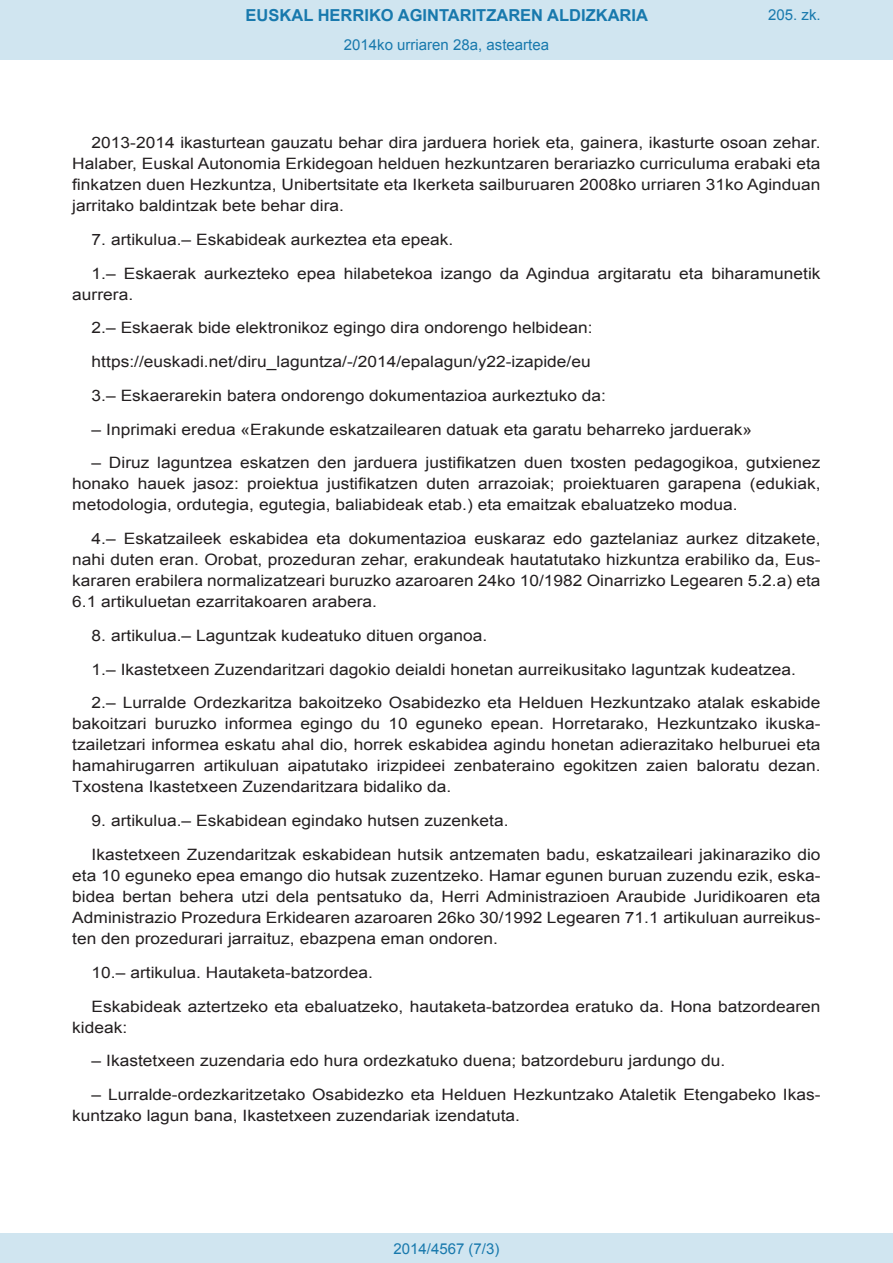
<style>
.page{position:relative;width:893px;height:1263px;background:#fff}
.page>*{position:absolute;margin:0;border:0;box-sizing:border-box;transform-origin:0 0}
.t1{font:700 16.5px "Arial";color:#1879ad}
.BOPVDetalle{font:15.6px/21px "Arial";color:#231f20;text-align:justify;scale:1.11 1}
.Paginacion_Centro{font:15px "Arial";color:#1879ad}
</style>
<div class="page">
<div style="left:0;top:0;width:893px;height:60px;background:#d0e5f0"></div>
<div style="left:0;top:1233px;width:893px;height:30px;background:#d0e5f0"></div>
<p class="t1" style="left:246px;top:4px;width:404px">EUSKAL HERRIKO AGINTARITZAREN ALDIZKARIA</p>
<p class="Paginacion_Centro" style="left:344px;top:35px;width:207px">2014ko urriaren 28a, asteartea</p>
<p class="Paginacion_Centro" style="left:768px;top:5px;width:54px">205. zk.</p>
<p class="BOPVDetalle" style="left:72px;top:132px;width:676px;text-indent:19px">2013-2014 ikasturtean gauzatu behar dira jarduera horiek eta, gainera, ikasturte osoan zehar.<br>Halaber, Euskal Autonomia Erkidegoan helduen hezkuntzaren berariazko curriculuma erabaki eta finkatzen duen Hezkuntza, Unibertsitate eta Ikerketa sailburuaren 2008ko urriaren 31ko Aginduan jarritako baldintzak bete behar dira.</p>
<p class="BOPVDetalle" style="left:92px;top:229px;width:327px">7. artikulua.– Eskabideak aurkeztea eta epeak.</p>
<p class="BOPVDetalle" style="left:72px;top:263px;width:676px;text-indent:19px">1.– Eskaerak aurkezteko epea hilabetekoa izango da Agindua argitaratu eta biharamunetik aurrera.</p>
<p class="BOPVDetalle" style="left:92px;top:318px;width:453px">2.– Eskaerak bide elektronikoz egingo dira ondorengo helbidean:</p>
<p class="BOPVDetalle" style="left:92px;top:351px;width:451px">https://euskadi.net/diru_laguntza/-/2014/epalagun/y22-izapide/eu</p>
<p class="BOPVDetalle" style="left:92px;top:385px;width:465px">3.– Eskaerarekin batera ondorengo dokumentazioa aurkeztuko da:</p>
<p class="BOPVDetalle" style="left:92px;top:419px;width:597px">– Inprimaki eredua «Erakunde eskatzailearen datuak eta garatu beharreko jarduerak»</p>
<p class="BOPVDetalle" style="left:72px;top:453px;width:676px;text-indent:19px">– Diruz laguntzea eskatzen den jarduera justifikatzen duen txosten pedagogikoa, gutxienez honako hauek jasoz: proiektua justifikatzen duten arrazoiak; proiektuaren garapena (edukiak, metodologia, ordutegia, egutegia, baliabideak etab.) eta emaitzak ebaluatzeko modua.</p>
<p class="BOPVDetalle" style="left:72px;top:528px;width:676px;text-indent:19px">4.– Eskatzaileek eskabidea eta dokumentazioa euskaraz edo gaztelaniaz aurkez ditzakete, nahi duten eran. Orobat, prozeduran zehar, erakundeak hautatutako hizkuntza erabiliko da, Eus&shy;kararen erabilera normalizatzeari buruzko azaroaren 24ko 10/1982 Oinarrizko Legearen 5.2.a) eta 6.1 artikuluetan ezarritakoaren arabera.</p>
<p class="BOPVDetalle" style="left:92px;top:625px;width:358px">8. artikulua.– Laguntzak kudeatuko dituen organoa.</p>
<p class="BOPVDetalle" style="left:92px;top:659px;width:636px">1.– Ikastetxeen Zuzendaritzari dagokio deialdi honetan aurreikusitako laguntzak kudeatzea.</p>
<p class="BOPVDetalle" style="left:72px;top:693px;width:676px;text-indent:19px">2.– Lurralde Ordezkaritza bakoitzeko Osabidezko eta Helduen Hezkuntzako atalak eskabide bakoitzari buruzko informea egingo du 10 eguneko epean. Horretarako, Hezkuntzako ikuska&shy;tzailetzari informea eskatu ahal dio, horrek eskabidea agindu honetan adierazitako helburuei eta hamahirugarren artikuluan aipatutako irizpideei zenbateraino egokitzen zaien baloratu dezan.<br>Txostena Ikastetxeen Zuzendaritzara bidaliko da.</p>
<p class="BOPVDetalle" style="left:92px;top:810px;width:377px">9. artikulua.– Eskabidean egindako hutsen zuzenketa.</p>
<p class="BOPVDetalle" style="left:72px;top:844px;width:676px;text-indent:19px">Ikastetxeen Zuzendaritzak eskabidean hutsik antzematen badu, eskatzaileari jakinaraziko dio eta 10 eguneko epea emango dio hutsak zuzentzeko. Hamar egunen buruan zuzendu ezik, eska&shy;bidea bertan behera utzi dela pentsatuko da, Herri Administrazioen Araubide Juridikoaren eta Administrazio Prozedura Erkidearen azaroaren 26ko 30/1992 Legearen 71.1 artikuluan aurreikus&shy;ten den prozedurari jarraituz, ebazpena eman ondoren.</p>
<p class="BOPVDetalle" style="left:92px;top:962px;width:255px">10.– artikulua. Hautaketa-batzordea.</p>
<p class="BOPVDetalle" style="left:72px;top:996px;width:676px;text-indent:19px">Eskabideak aztertzeko eta ebaluatzeko, hautaketa-batzordea eratuko da. Hona batzordearen kideak:</p>
<p class="BOPVDetalle" style="left:92px;top:1050px;width:572px">– Ikastetxeen zuzendaria edo hura ordezkatuko duena; batzordeburu jardungo du.</p>
<p class="BOPVDetalle" style="left:72px;top:1084px;width:676px;text-indent:19px">– Lurralde-ordezkaritzetako Osabidezko eta Helduen Hezkuntzako Ataletik Etengabeko Ikas&shy;kuntzako lagun bana, Ikastetxeen zuzendariak izendatuta.</p>
<p class="Paginacion_Centro" style="left:393px;top:1238px;width:107px">2014/4567 (7/3)</p>
</div>
